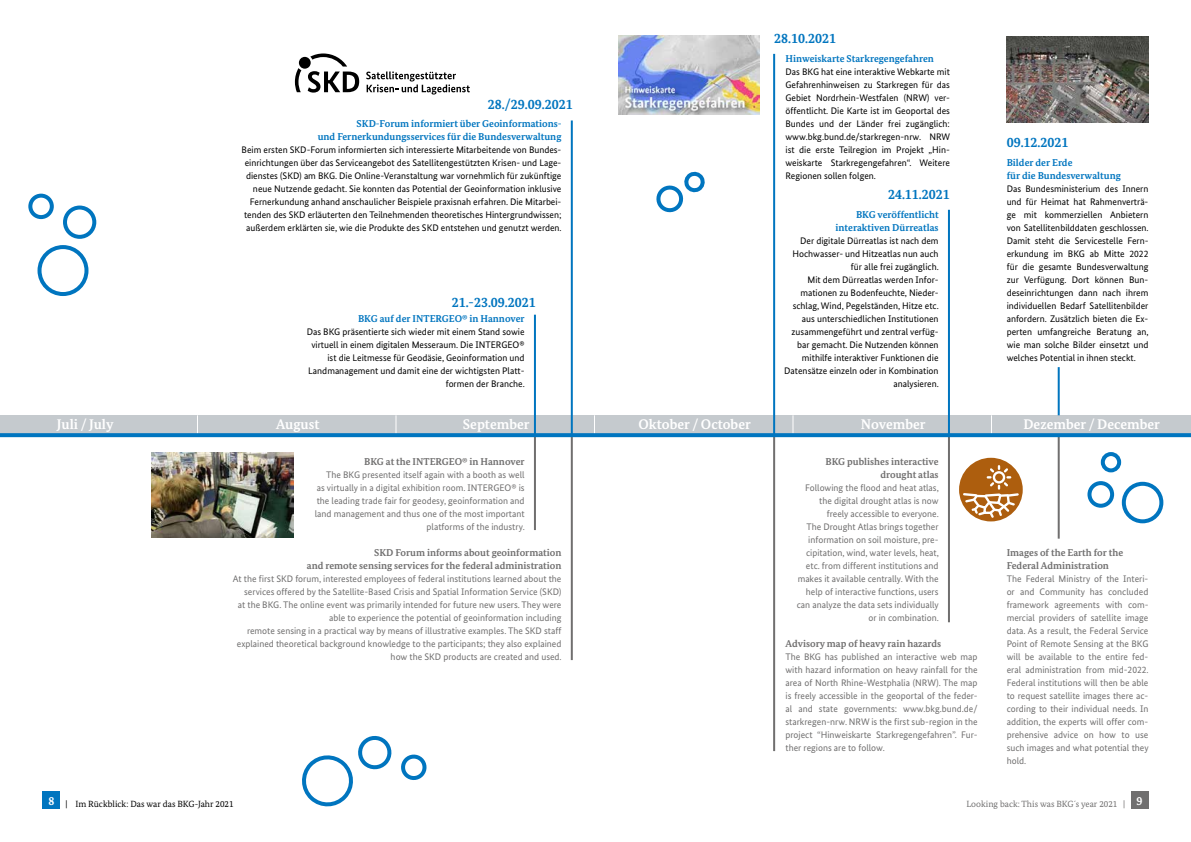
<style>
.page{position:relative;width:1191px;height:842px;background:#fff}
.page>*{position:absolute;margin:0;border:0;box-sizing:border-box;transform-origin:0 0}
.t1{font:700 14px "Bundes Serif";color:#fff}
.t2{font:700 14px "Bundes Serif";color:#0075bf}
.t3{font:700 10px/13px "Bundes Serif";color:#706f6f;text-align:right}
.t4{font:700 10px/13px "Bundes Serif";color:#0075bf;text-align:right}
.t5{font:9.5px/13px "Bundes Sans";color:#000;text-align:right}
.t6{font:9.5px/13px "Bundes Sans";color:#706f6f;text-align:right}
.t7{font:9px "Bundes Serif";color:#000}
.t8{font:9px "Bundes Serif";color:#706f6f}
</style>
<div class="page">
<img style="left:618px;top:35px;width:142px;height:80px">
<div style="left:960px;top:459px;width:61px;height:61px;background:#ad5e0e;border-radius:50%"></div>
<svg style="left:961px;top:466px;width:59px;height:54px"></svg>
<div style="left:959px;top:458px;width:63px;height:63px;border:3px solid #ad5e0e;border-radius:50%"></div>
<img style="left:1006px;top:37px;width:142px;height:85px">
<div style="left:43px;top:791px;width:17px;height:17px;background:#0075bf"></div>
<div style="left:1131px;top:791px;width:17px;height:17px;background:#706f6f"></div>
<div style="left:0;top:415px;width:1191px;height:20px;background:#c5cace"></div>
<hr style="left:571px;top:435px;width:2px;height:225px;background:#706f6f">
<hr style="left:534px;top:435px;width:2px;height:95px;background:#706f6f">
<hr style="left:773px;top:435px;width:2px;height:316px;background:#706f6f">
<hr style="left:948px;top:435px;width:2px;height:187px;background:#706f6f">
<hr style="left:1057px;top:435px;width:2px;height:104px;background:#706f6f">
<svg style="left:197px;top:415px;width:1px;height:18px"></svg>
<svg style="left:395px;top:415px;width:1px;height:18px"></svg>
<svg style="left:594px;top:415px;width:1px;height:18px"></svg>
<svg style="left:792px;top:415px;width:1px;height:18px"></svg>
<svg style="left:991px;top:415px;width:1px;height:18px"></svg>
<svg style="left:302px;top:736px;width:125px;height:71px"></svg>
<svg style="left:0;top:433px;width:1191px;height:4px;background:#0878bf"></svg>
<hr style="left:534px;top:315px;width:2px;height:120px;background:#0075bf">
<hr style="left:571px;top:120px;width:2px;height:315px;background:#0075bf">
<hr style="left:773px;top:54px;width:2px;height:381px;background:#0075bf">
<hr style="left:948px;top:210px;width:2px;height:225px;background:#0075bf">
<hr style="left:1057px;top:367px;width:2px;height:48px;background:#0075bf">
<div style="left:63px;top:206px;width:33px;height:33px;border:4px solid #0075bf;border-radius:50%"></div>
<div style="left:38px;top:245px;width:50px;height:51px;border:4px solid #0075bf;border-radius:50%"></div>
<div style="left:28px;top:194px;width:26px;height:25px;border:4px solid #0075bf;border-radius:50%"></div>
<svg style="left:656px;top:171px;width:49px;height:41px"></svg>
<div style="left:1121px;top:482px;width:42px;height:41px;border:4px solid #0075bf;border-radius:50%"></div>
<div style="left:1100px;top:452px;width:21px;height:20px;border:4px solid #0075bf;border-radius:50%"></div>
<svg style="left:1089px;top:483px;width:23px;height:23px"></svg>
<div style="left:1087px;top:481px;width:27px;height:27px;border:4px solid #0075bf;border-radius:50%"></div>
<img style="left:152px;top:452px;width:141px;height:85px">
<svg style="left:366px;top:71px;width:104px;height:24px"></svg>
<div style="left:299px;top:57px;width:12px;height:12px;background:#000;border-radius:50%"></div>
<svg style="left:295px;top:68px;width:6px;height:24px"></svg>
<svg style="left:308px;top:53px;width:51px;height:40px"></svg>
<h1 class="t2" style="left:488px;top:96px;width:86px">28./29.09.2021</h1>
<p class="t4" style="left:318px;top:117px;width:245px">SKD-Forum informiert über Geoinformations-<br>und Fernerkundungsservices für die Bundesverwaltung</p>
<p class="t5" style="left:241px;top:143px;width:322px">Beim ersten SKD-Forum informierten sich interessierte Mitarbeitende von Bundes&shy;einrichtungen über das Serviceangebot des Satellitengestützten Krisen- und Lage&shy;dienstes (SKD) am BKG. Die Online-Veranstaltung war vornehmlich für zukünftige neue Nutzende gedacht. Sie konnten das Potential der Geoinformation inklusive Fernerkundung anhand anschaulicher Beispiele praxisnah erfahren. Die Mitarbei&shy;tenden des SKD erläuterten den Teilnehmenden theoretisches Hintergrundwissen; außerdem erklärten sie, wie die Produkte des SKD entstehen und genutzt werden.</p>
<h1 class="t2" style="left:452px;top:293px;width:86px">21.-23.09.2021</h1>
<p class="t4" style="left:358px;top:312px;width:168px">BKG auf der INTERGEO® in Hannover</p>
<p class="t5" style="left:307px;top:325px;width:220px">Das BKG präsentierte sich wieder mit einem Stand sowie virtuell in einem digitalen Messeraum. Die INTERGEO® ist die Leitmesse für Geodäsie, Geoinformation und Landmanagement und damit eine der wichtigsten Platt&shy;formen der Branche.</p>
<h1 class="t2" style="left:774px;top:29px;width:63px">28.10.2021</h1>
<p class="t4" style="left:785px;top:52px;width:150px">Hinweiskarte Starkregengefahren</p>
<p class="t5" style="left:785px;top:65px;width:166px;text-align:justify">Das BKG hat eine interaktive Webkarte mit Gefahrenhinweisen zu Starkregen für das Gebiet Nordrhein-Westfalen (NRW) ver&shy;öffentlicht. Die Karte ist im Geoportal des Bundes und der Länder frei zugänglich: www.bkg.bund.de/starkregen-nrw. NRW ist die erste Teilregion im Projekt „Hin&shy;weiskarte Starkregengefahren“. Weitere Regionen sollen folgen.</p>
<p class="t4" style="left:835px;top:208px;width:105px">BKG veröffentlicht interaktiven Dürreatlas</p>
<p class="t5" style="left:784px;top:234px;width:156px">Der digitale Dürreatlas ist nach dem Hochwasser- und Hitzeatlas nun auch für alle frei zugänglich.<br>Mit dem Dürreatlas werden Infor&shy;mationen zu Bodenfeuchte, Nieder&shy;schlag, Wind, Pegelständen, Hitze etc. aus unterschiedlichen Institutionen zusammengeführt und zentral verfüg&shy;bar gemacht. Die Nutzenden können mithilfe interaktiver Funktionen die Datensätze einzeln oder in Kombination analysieren.</p>
<h1 class="t2" style="left:888px;top:186px;width:63px">24.11.2021</h1>
<h1 class="t2" style="left:1006px;top:134px;width:63px">09.12.2021</h1>
<p class="t4" style="left:1006px;top:156px;width:116px;text-align:left">Bilder der Erde<br>für die Bundesverwaltung</p>
<p class="t5" style="left:1006px;top:182px;width:143px;text-align:justify">Das Bundesministerium des Innern und für Heimat hat Rahmenverträ&shy;ge mit kommerziellen Anbietern von Satellitenbilddaten geschlossen.<br>Damit steht die Servicestelle Fern&shy;erkundung im BKG ab Mitte 2022 für die gesamte Bundesverwaltung zur Verfügung. Dort können Bun&shy;deseinrichtungen dann nach ihrem individuellen Bedarf Satellitenbilder anfordern. Zusätzlich bieten die Ex&shy;perten umfangreiche Beratung an, wie man solche Bilder einsetzt und welches Potential in ihnen steckt.</p>
<h1 class="t1" style="left:57px;top:416px;width:58px">Juli / July</h1>
<h1 class="t1" style="left:276px;top:416px;width:45px">August</h1>
<h1 class="t1" style="left:463px;top:416px;width:68px">September</h1>
<h1 class="t1" style="left:638px;top:416px;width:114px">Oktober / October</h1>
<h1 class="t1" style="left:861px;top:416px;width:66px">November</h1>
<h1 class="t1" style="left:1023px;top:416px;width:138px">Dezember / December</h1>
<p class="t3" style="left:364px;top:455px;width:162px">BKG at the INTERGEO® in Hannover</p>
<p class="t6" style="left:315px;top:468px;width:211px">The BKG presented itself again with a booth as well<br>as virtually in a digital exhibition room. INTERGEO® is the leading trade fair for geodesy, geoinformation and land management and thus one of the most important platforms of the industry.</p>
<p class="t3" style="left:307px;top:546px;width:256px">SKD Forum informs about geoinformation<br>and remote sensing services for the federal administration</p>
<p class="t6" style="left:233px;top:572px;width:330px">At the first SKD forum, interested employees of federal institutions learned about the services offered by the Satellite-Based Crisis and Spatial Information Service (SKD)<br>at the BKG. The online event was primarily intended for future new users. They were able to experience the potential of geoinformation including<br>remote sensing in a practical way by means of illustrative examples. The SKD staff explained theoretical background knowledge to the participants; they also explained how the SKD products are created and used.</p>
<p class="t3" style="left:825px;top:455px;width:115px">BKG publishes interactive drought atlas</p>
<p class="t6" style="left:797px;top:481px;width:143px">Following the flood and heat atlas, the digital drought atlas is now freely accessible to everyone.<br>The Drought Atlas brings together information on soil moisture, pre&shy;cipitation, wind, water levels, heat, etc. from different institutions and makes it available centrally. With the help of interactive functions, users can analyze the data sets individually or in combination.</p>
<p class="t3" style="left:785px;top:637px;width:157px">Advisory map of heavy rain hazards</p>
<p class="t6" style="left:785px;top:650px;width:194px;text-align:justify">The BKG has published an interactive web map with hazard information on heavy rainfall for the area of North Rhine-Westphalia (NRW). The map is freely accessible in the geoportal of the feder&shy;al and state governments: www.bkg.bund.de/ starkregen-nrw. NRW is the first sub-region in the project “Hinweiskarte Starkregengefahren”. Fur&shy;ther regions are to follow.</p>
<p class="t3" style="left:1006px;top:546px;width:118px;text-align:left">Images of the Earth for the<br>Federal Administration</p>
<p class="t6" style="left:1006px;top:572px;width:143px;text-align:justify">The Federal Ministry of the Interi&shy;or and Community has concluded framework agreements with com&shy;mercial providers of satellite image data. As a result, the Federal Service Point of Remote Sensing at the BKG will be available to the entire fed&shy;eral administration from mid-2022.<br>Federal institutions will then be able to request satellite images there ac&shy;cording to their individual needs. In addition, the experts will offer com&shy;prehensive advice on how to use such images and what potential they hold.</p>
<p class="t7" style="left:48px;top:798px;width:187px"><sup>8</sup> | Im Rückblick: Das war das BKG-Jahr 2021</p>
<p class="t8" style="left:966px;top:798px;width:177px">Looking back: This was BKG´s year 2021 | <sup>9</sup></p>
</div>
